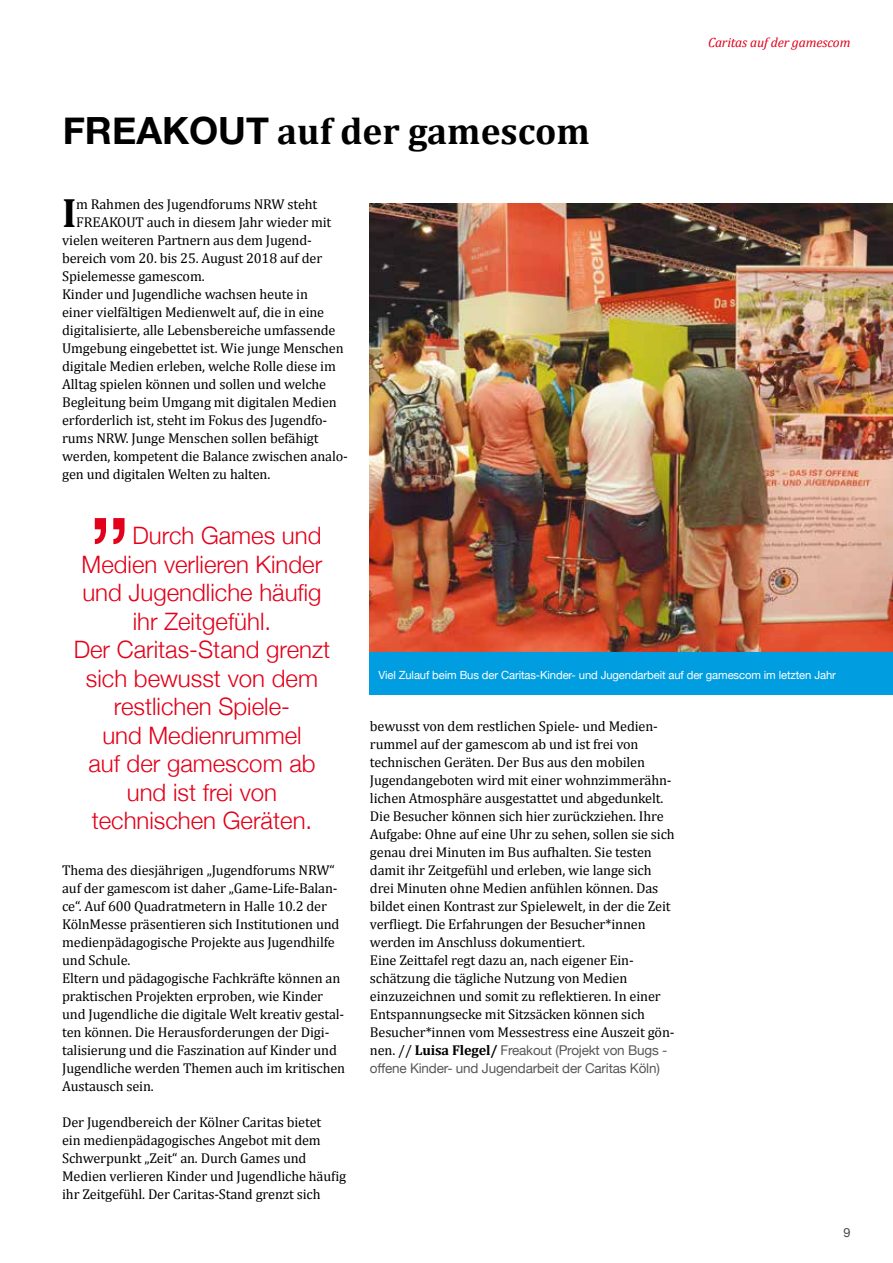
<style>
.page{position:relative;width:893px;height:1263px;background:#fff}
.page>*{position:absolute;margin:0;border:0;box-sizing:border-box;transform-origin:0 0}
.t1{font:700 41.25px "Cambria";color:#000}
.t2{font:700 37.5px "Cambria";color:#000}
.t3{font:300 24px "Helvetica Neue";color:#e2001a}
.t4{font:14.25px/18px "Cambria";letter-spacing:-.01em;color:#000}
.t5{font:13.5px/18px "Helvetica Neue";letter-spacing:-.015em;color:#58585a}
.t6{font:italic 13.5px "Cambria";letter-spacing:-.01em;color:#e2001a}
.t7{font:12.75px "Helvetica Neue";color:#4b4b4d}
.t8{font:11.25px "Helvetica Neue";letter-spacing:-.01em;color:#fff}
.s1{font-family:"Helvetica Neue"}
.s2{font-family:"Cambria";font-size:14.25px;color:#000}
.s3{font-family:"Cambria";font-weight:700;font-size:14.25px;color:#000}
</style>
<div class="page">
<img style="left:370px;top:203px;width:523px;height:449px">
<div style="left:370px;top:652px;width:523px;height:43px;background:#009ee0"></div>
<svg style="left:95px;top:518px;width:30px;height:26px"></svg>
<h2 class="t2" style="left:63px;top:105px;width:529px"><span class="s1">FREAKOUT</span> auf der gamescom</h2>
<h1 class="t1" style="left:62px;top:184px;width:16px">I</h1>
<p class="t4" style="left:76px;top:195px;width:243px">m Rahmen des Jugendforums NRW steht</p>
<p class="t4" style="left:76px;top:213px;width:257px">FREAKOUT auch in diesem Jahr wieder mit</p>
<p class="t4" style="left:62px;top:231px;width:251px">vielen weiteren Partnern aus dem Jugend-</p>
<p class="t4" style="left:62px;top:249px;width:262px">bereich vom 20. bis 25. August 2018 auf der</p>
<p class="t4" style="left:62px;top:267px;width:144px">Spielemesse gamescom.</p>
<p class="t4" style="left:62px;top:285px;width:247px">Kinder und Jugendliche wachsen heute in</p>
<p class="t4" style="left:62px;top:303px;width:264px">einer vielfältigen Medienwelt auf, die in eine</p>
<p class="t4" style="left:62px;top:321px;width:275px">digitalisierte, alle Lebensbereiche umfassende</p>
<p class="t4" style="left:62px;top:339px;width:283px">Umgebung eingebettet ist. Wie junge Menschen</p>
<p class="t4" style="left:62px;top:357px;width:275px">digitale Medien erleben, welche Rolle diese im</p>
<p class="t4" style="left:62px;top:375px;width:266px">Alltag spielen können und sollen und welche</p>
<p class="t4" style="left:62px;top:393px;width:276px">Begleitung beim Umgang mit digitalen Medien</p>
<p class="t4" style="left:62px;top:411px;width:267px">erforderlich ist, steht im Fokus des Jugendfo-</p>
<p class="t4" style="left:62px;top:429px;width:258px">rums NRW. Junge Menschen sollen befähigt</p>
<p class="t4" style="left:62px;top:447px;width:287px">werden, kompetent die Balance zwischen analo-</p>
<p class="t4" style="left:62px;top:465px;width:210px">gen und digitalen Welten zu halten.</p>
<p class="t6" style="left:708px;top:33px;width:144px">Caritas auf der gamescom</p>
<h3 class="t3" style="left:133px;top:516px;width:190px">Durch Games und</h3>
<h3 class="t3" style="left:82px;top:545px;width:242px">Medien verlieren Kinder</h3>
<h3 class="t3" style="left:82px;top:573px;width:241px">und Jugendliche häufig</h3>
<h3 class="t3" style="left:133px;top:602px;width:140px">ihr Zeitgefühl.</h3>
<h3 class="t3" style="left:74px;top:630px;width:258px">Der Caritas-Stand grenzt</h3>
<h3 class="t3" style="left:86px;top:659px;width:234px">sich bewusst von dem</h3>
<h3 class="t3" style="left:114px;top:687px;width:178px">restlichen Spiele-</h3>
<h3 class="t3" style="left:102px;top:716px;width:201px">und Medienrummel</h3>
<h3 class="t3" style="left:88px;top:744px;width:229px">auf der gamescom ab</h3>
<h3 class="t3" style="left:127px;top:773px;width:152px">und ist frei von</h3>
<h3 class="t3" style="left:92px;top:801px;width:222px">technischen Geräten.</h3>
<p class="t4" style="left:62px;top:861px;width:284px">Thema des diesjährigen „Jugendforums NRW“ auf der gamescom ist daher „Game-Life-Balan&shy;ce“. Auf 600 Quadratmetern in Halle 10.2 der KölnMesse präsentieren sich Institutionen und medienpädagogische Projekte aus Jugendhilfe und Schule.<br>Eltern und pädagogische Fachkräfte können an praktischen Projekten erproben, wie Kinder und Jugendliche die digitale Welt kreativ gestal&shy;ten können. Die Herausforderungen der Digi&shy;talisierung und die Faszination auf Kinder und Jugendliche werden Themen auch im kritischen Austausch sein.</p>
<p class="t4" style="left:62px;top:1113px;width:286px">Der Jugendbereich der Kölner Caritas bietet<br>ein medienpädagogisches Angebot mit dem Schwerpunkt „Zeit“ an. Durch Games und Medien verlieren Kinder und Jugendliche häufig ihr Zeitgefühl. Der Caritas-Stand grenzt sich</p>
<p class="t8" style="left:378px;top:667px;width:459px">Viel Zulauf beim Bus der Caritas-Kinder- und Jugendarbeit auf der gamescom im letzten Jahr</p>
<p class="t4" style="left:370px;top:717px;width:306px">bewusst von dem restlichen Spiele- und Medien&shy;rummel auf der gamescom ab und ist frei von technischen Geräten. Der Bus aus den mobilen Jugendangeboten wird mit einer wohnzimmerähn&shy;lichen Atmosphäre ausgestattet und abgedunkelt.<br>Die Besucher können sich hier zurückziehen. Ihre Aufgabe: Ohne auf eine Uhr zu sehen, sollen sie sich genau drei Minuten im Bus aufhalten. Sie testen damit ihr Zeitgefühl und erleben, wie lange sich drei Minuten ohne Medien anfühlen können. Das bildet einen Kontrast zur Spielewelt, in der die Zeit verfliegt. Die Erfahrungen der Besucher*innen werden im Anschluss dokumentiert.<br>Eine Zeittafel regt dazu an, nach eigener Ein&shy;schätzung die tägliche Nutzung von Medien einzuzeichnen und somit zu reflektieren. In einer Entspannungsecke mit Sitzsäcken können sich Besucher*innen vom Messestress eine Auszeit gön-</p>
<p class="t5" style="left:370px;top:1042px;width:299px"><span class="s2">nen. //</span> <span class="s3">Luisa Flegel/</span> Freakout (Projekt von Bugs - offene Kinder- und Jugendarbeit der Caritas Köln)</p>
<p class="t7" style="left:843px;top:1224px;width:9px">9</p>
</div>
